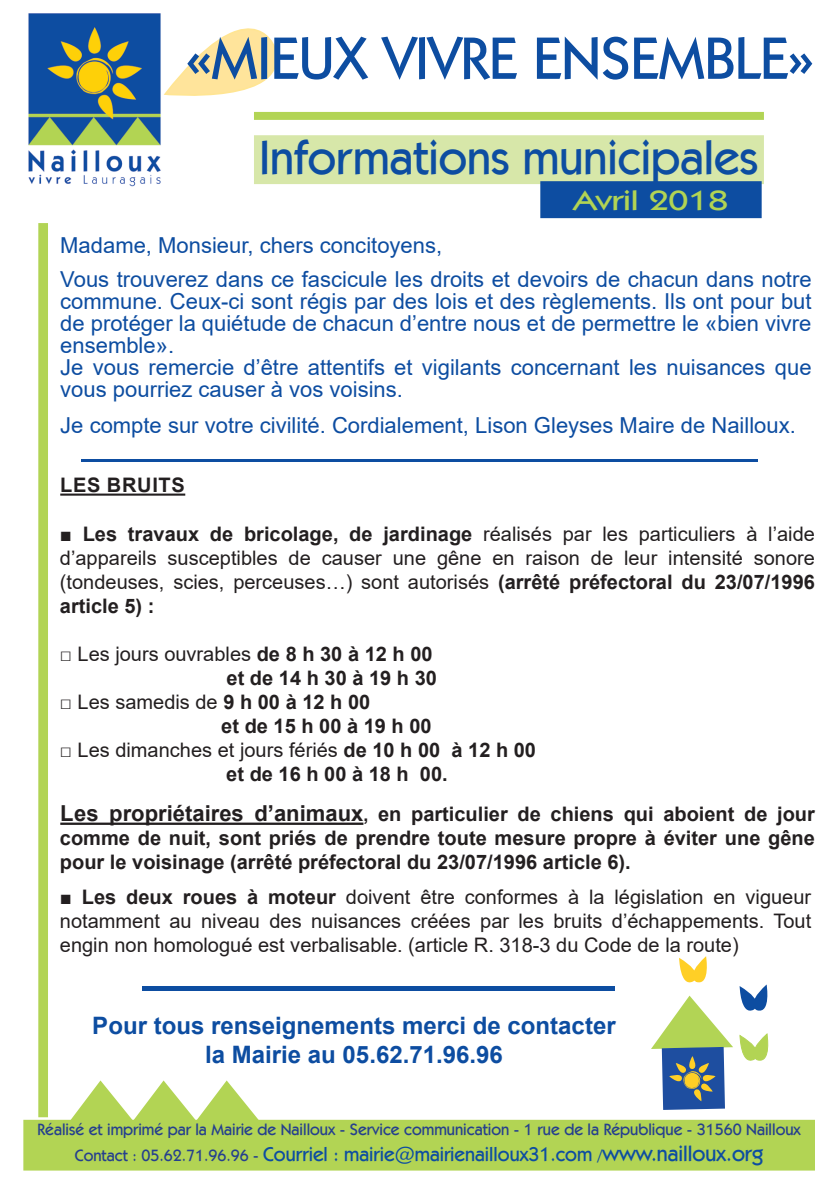
<style>
.page{position:relative;width:840px;height:1191px;background:#fff}
.page>*{position:absolute;margin:0;border:0;box-sizing:border-box;transform-origin:0 0}
.t1{font:500 60px "Kabel IT Cby BT";color:#0d4da1}
.t2{font:500 48px "Kabel IT Cby BT";color:#0d4da1}
.t3{font:500 28px "Kabel IT Cby BT";color:#b2d454;scale:1.3 1}
.t4{font:700 24px/28.8px "Arial";color:#0d4da1;text-align:center}
.t5{font:22px/22px "Arial";color:#0d4da1}
.t6{font:20px/24px "Arial";color:#231f20;text-align:justify}
.t7{font:700 20px/24px "Arial";color:#231f20}
.t8{font:500 20px "Kabel IT Cby BT";color:#0d4da1}
.t9{font:700 20px "Arial";letter-spacing:.035em;color:#231f20}
.t10{font:500 16.4px "Kabel IT Cby BT";color:#253f8e}
.s1{font-weight:700}
.s2{font-weight:400}
.s3{font-size:22px}
.s4{font-size:18px}
.s5{font-size:16.4px;color:#253f8e}
.s6{font-size:16.4px}
</style>
<div class="page">
<div style="left:25px;top:1121px;width:788px;height:48px;background:#b2d454"></div>
<div style="left:23px;top:1119px;width:791px;height:51px;border:3px solid #b2d454"></div>
<svg style="left:70px;top:1080px;width:189px;height:40px"></svg>
<div style="left:38px;top:223px;width:10px;height:894px;background:#b2d455"></div>
<div style="left:254px;top:112px;width:509px;height:8px;background:#b2d455"></div>
<div style="left:255px;top:136px;width:507px;height:47px;background:#d7e7a9"></div>
<div style="left:254px;top:135px;width:509px;height:49px;border:2px solid #d7e7a9"></div>
<img style="left:28px;top:13px;width:133px;height:174px">
<div style="left:541px;top:182px;width:219px;height:35px;background:#0d4da1"></div>
<div style="left:540px;top:181px;width:221px;height:37px;border:2px solid #0d4da1"></div>
<svg style="left:679px;top:956px;width:28px;height:27px"></svg>
<svg style="left:739px;top:1033px;width:30px;height:28px"></svg>
<svg style="left:739px;top:984px;width:29px;height:27px"></svg>
<svg style="left:651px;top:995px;width:81px;height:115px"></svg>
<svg style="left:163px;top:28px;width:115px;height:68px"></svg>
<hr style="left:60px;top:493px;width:125px;height:2px;background:#231f20">
<hr style="left:60px;top:822px;width:303px;height:3px;background:#231f20">
<hr style="left:81px;top:459px;width:676px;height:2px;background:#0d4da1">
<div style="left:142px;top:986px;width:472px;height:5px;background:#0d4da1"></div>
<h1 class="t1" style="left:185px;top:21px;width:630px">«MIEUX VIVRE ENSEMBLE»</h1>
<h2 class="t2" style="left:259px;top:127px;width:500px">Informations municipales</h2>
<h3 class="t3" style="left:573px;top:183px;width:120px">Avril 2018</h3>
<p class="t5" style="left:60px;top:228px;width:752px;line-height:34px">Madame, Monsieur, chers concitoyens,<br>Vous trouverez dans ce fascicule les droits et devoirs de chacun dans notre</p>
<p class="t5" style="left:60px;top:290px;width:752px">commune. Ceux-ci sont régis par des lois et des règlements. Ils ont pour but de protéger la quiétude de chacun d’entre nous et de permettre le «bien vivre ensemble».<br>Je vous remercie d’être attentifs et vigilants concernant les nuisances que vous pourriez causer à vos voisins.</p>
<p class="t5" style="left:60px;top:414px;width:736px">Je compte sur votre civilité. Cordialement, Lison Gleyses Maire de Nailloux.</p>
<p class="t9" style="left:60px;top:471px;width:126px">Les bruits</p>
<p class="t6" style="left:60px;top:521px;width:756px">■ <span class="s1">Les travaux de bricolage, de jardinage</span> réalisés par les particuliers à l’aide d’appareils susceptibles de causer une gêne en raison de leur intensité sonore (tondeuses, scies, perceuses…) sont autorisés <span class="s1">(arrêté préfectoral du 23/07/1996 article 5) :</span></p>
<p class="t7" style="left:60px;top:642px;width:378px;text-align:right"><span class="s2">□ Les jours ouvrables</span> de 8 h 30 à 12 h 00 et de 14 h 30 à 19 h 30</p>
<p class="t7" style="left:221px;top:690px;width:212px;text-indent:-161px"><span class="s2">□ Les samedis de</span> 9 h 00 à 12 h 00<br>et de 15 h 00 à 19 h 00</p>
<p class="t7" style="left:226px;top:738px;width:311px;text-indent:-166px"><span class="s2">□ Les dimanches et jours fériés</span> de 10 h 00 à 12 h 00 et de 16 h 00 à 18 h 00.</p>
<p class="t7" style="left:60px;top:802px;width:756px;text-align:justify"><span class="s3">Les propriétaires d’animaux</span><span class="s4">,</span> en particulier de chiens qui aboient de jour comme de nuit, sont priés de prendre toute mesure propre à éviter une gêne pour le voisinage (arrêté préfectoral du 23/07/1996 article 6).</p>
<p class="t6" style="left:60px;top:884px;width:752px">■ <span class="s1">Les deux roues à moteur</span> doivent être conformes à la législation en vigueur notamment au niveau des nuisances créées par les bruits d’échappements. Tout engin non homologué est verbalisable. (article R. 318-3 du Code de la route)</p>
<p class="t4" style="left:92px;top:1011px;width:525px">Pour tous renseignements merci de contacter la Mairie au 05.62.71.96.96</p>
<p class="t10" style="left:37px;top:1119px;width:764px">Réalisé et imprimé par la Mairie de Nailloux - Service communication - 1 rue de la République - 31560 Nailloux</p>
<p class="t8" style="left:75px;top:1142px;width:689px"><span class="s5">Contact : 05.62.71.96.96 -</span> Courriel : mairie@mairienailloux31.com <span class="s6">/</span><span class="s3">www.nailloux.org</span></p>
</div>
